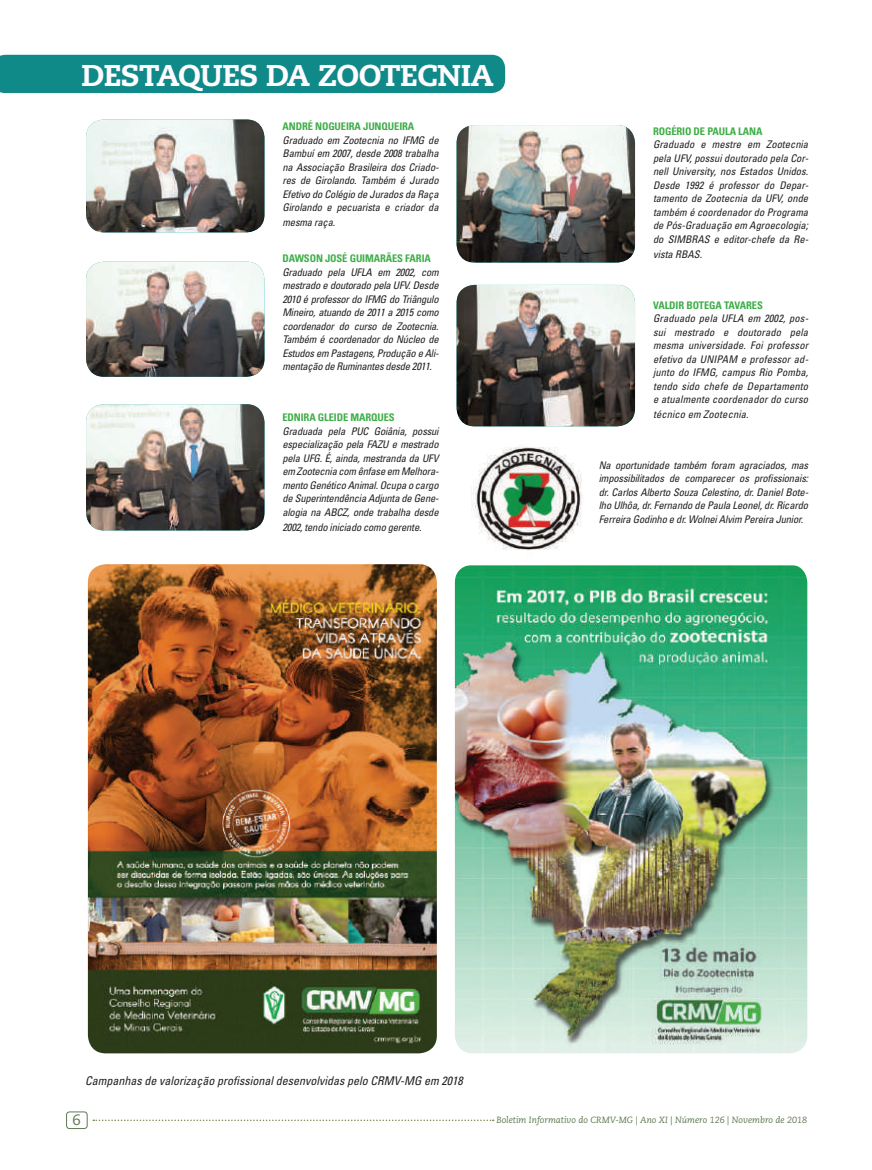
<style>
.page{position:relative;width:872px;height:1170px;background:#fff}
.page>*{position:absolute;margin:0;border:0;box-sizing:border-box;transform-origin:0 0}
.t1{font:800 30px "Caecilia";letter-spacing:-.02em;color:#fffbff}
.t2{font:15px "Caecilia";color:#5f7852}
.t3{font:italic condensed 12px "Univers";color:#231f20}
.t4{font:italic condensed 10.5px/13.5px "Univers";letter-spacing:-.015em;color:#231f20;text-align:justify}
.t5{font:700 condensed 10.5px "Univers";letter-spacing:-.01em;color:#40ae49}
.t6{font:italic condensed 10.5px "Univers";letter-spacing:.01em;color:#231f20}
.t7{font:italic 9px "Caecilia";color:#5f7852}
</style>
<div class="page">
<svg style="left:93px;top:1119px;width:400px;height:1px"></svg>
<div style="left:66px;top:1111px;width:22px;height:17px;border:1px solid #5f7852;border-radius:3px"></div>
<img style="left:86px;top:119px;width:178px;height:113px">
<img style="left:86px;top:262px;width:178px;height:115px">
<img style="left:86px;top:404px;width:178px;height:126px">
<img style="left:456px;top:125px;width:179px;height:137px">
<img style="left:456px;top:285px;width:179px;height:141px">
<div style="left:0;top:55px;width:505px;height:38px;background:#108a89"></div>
<img style="left:455px;top:565px;width:352px;height:488px">
<img style="left:471px;top:447px;width:111px;height:103px">
<img style="left:88px;top:564px;width:349px;height:489px">
<h1 class="t1" style="left:82px;top:56px;width:414px">DESTAQUES DA ZOOTECNIA</h1>
<p class="t5" style="left:282px;top:120px;width:133px">ANDRÉ NOGUEIRA JUNQUEIRA</p>
<p class="t4" style="left:282px;top:133px;width:158px">Graduado em Zootecnia no IFMG de Bambuí em 2007, desde 2008 trabalha na Associação Brasileira dos Criado&shy;res de Girolando. Também é Jurado Efetivo do Colégio de Jurados da Raça Girolando e pecuarista e criador da</p>
<p class="t4" style="left:282px;top:215px;width:54px">mesma raça.</p>
<p class="t5" style="left:282px;top:252px;width:150px">DAWSON JOSÉ GUIMARÃES FARIA</p>
<p class="t4" style="left:282px;top:265px;width:158px">Graduado pela UFLA em 2002, com mestrado e doutorado pela UFV. Desde 2010 é professor do IFMG do Triângulo Mineiro, atuando de 2011 a 2015 como coordenador do curso de Zootecnia.<br>Também é coordenador do Núcleo de Estudos em Pastagens, Produção e Ali&shy;mentação de Ruminantes desde 2011.</p>
<p class="t5" style="left:282px;top:411px;width:114px">EDNIRA GLEIDE MARQUES</p>
<p class="t4" style="left:282px;top:424px;width:158px">Graduada pela PUC Goiânia, possui especialização pela FAZU e mestrado pela UFG. É, ainda, mestranda da UFV em Zootecnia com ênfase em Melhora&shy;mento Genético Animal. Ocupa o cargo de Superintendência Adjunta de Gene&shy;alogia na ABCZ, onde trabalha desde</p>
<p class="t4" style="left:282px;top:520px;width:140px">2002, tendo iniciado como gerente.</p>
<p class="t5" style="left:653px;top:124px;width:111px">ROGÉRIO DE PAULA LANA</p>
<p class="t4" style="left:653px;top:137px;width:157px">Graduado e mestre em Zootecnia pela UFV, possui doutorado pela Cor&shy;nell University, nos Estados Unidos.<br>Desde 1992 é professor do Depar&shy;tamento de Zootecnia da UFV, onde também é coordenador do Programa de Pós-Graduação em Agroecologia; do SIMBRAS e editor-chefe da Re-</p>
<p class="t4" style="left:653px;top:247px;width:50px">vista RBAS.</p>
<p class="t5" style="left:653px;top:298px;width:111px">VALDIR BOTEGA TAVARES</p>
<p class="t4" style="left:653px;top:311px;width:157px">Graduado pela UFLA em 2002, pos&shy;sui mestrado e doutorado pela mesma universidade. Foi professor efetivo da UNIPAM e professor ad&shy;junto do IFMG, campus Rio Pomba, tendo sido chefe de Departamento e atualmente coordenador do curso</p>
<p class="t6" style="left:653px;top:408px;width:97px">técnico em Zootecnia.</p>
<p class="t4" style="left:598px;top:458px;width:211px">Na oportunidade também foram agraciados, mas impossibilitados de comparecer os profissionais: dr. Carlos Alberto Souza Celestino, dr. Daniel Bote&shy;lho Ulhôa, dr. Fernando de Paula Leonel, dr. Ricardo Ferreira Godinho e dr. Wolnei Alvim Pereira Junior.</p>
<p class="t3" style="left:85px;top:1072px;width:379px">Campanhas de valorização profissional desenvolvidas pelo CRMV-MG em 2018</p>
<h2 class="t2" style="left:73px;top:1111px;width:10px">6</h2>
<p class="t7" style="left:496px;top:1114px;width:312px">Boletim Informativo do CRMV-MG | Ano XI | Número 126 | Novembro de 2018</p>
</div>
